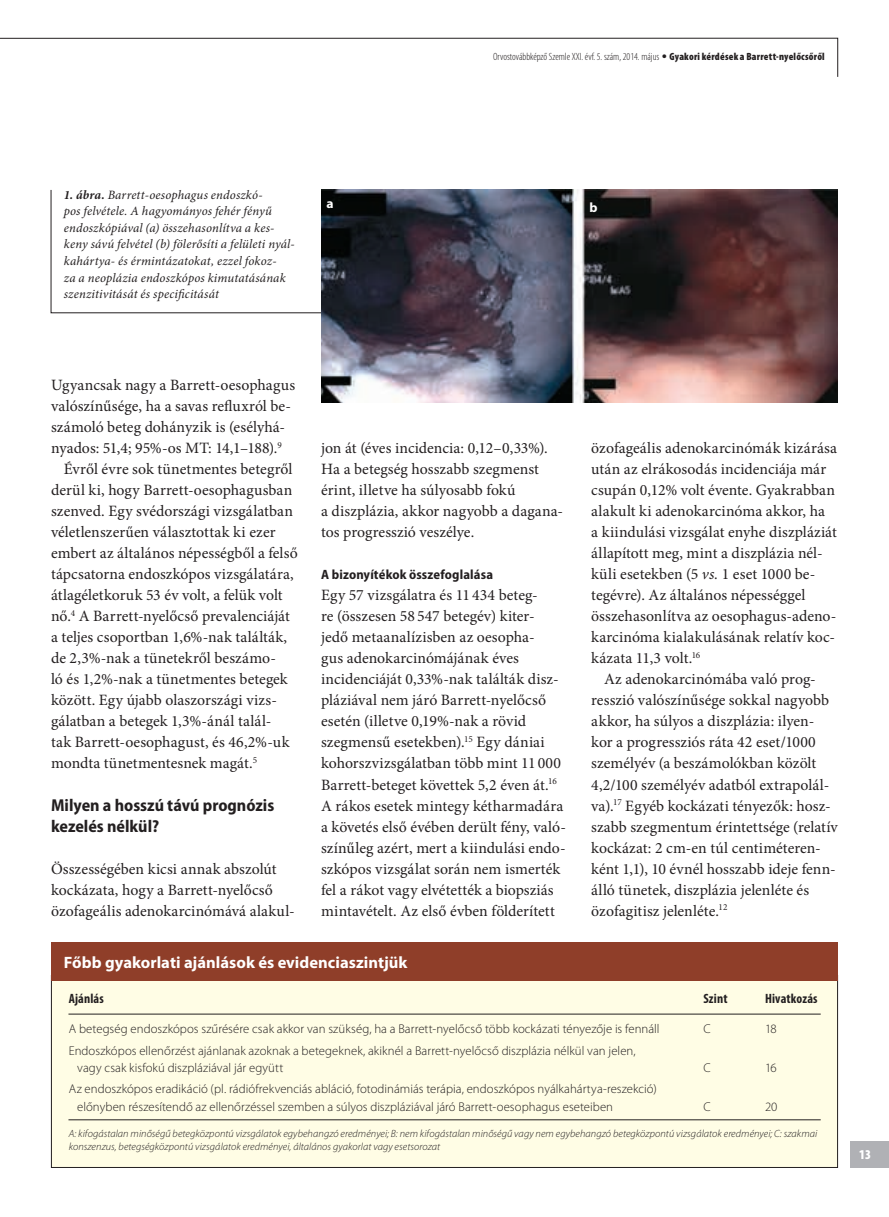
<style>
.page{position:relative;width:889px;height:1217px;background:#fff}
.page>*{position:absolute;margin:0;border:0;box-sizing:border-box;transform-origin:0 0}
.alcím1{font:700 semi-condensed 17.25px/21px "Myriad Pro";color:#231f20}
.hivatkozás{font:700 16.5px "Myriad Pro";color:#fff}
.kenyértompa{font:15.75px/21px "Minion Pro";letter-spacing:.005em;color:#231f20}
.kenyér{font:15.75px/21px "Minion Pro";letter-spacing:.005em;color:#231f20}
.alcím2{font:700 semi-condensed 13.5px "Myriad Pro";letter-spacing:.01em;color:#231f20}
.hivatkozás-2{font:700 condensed 13.5px "Myriad Pro";letter-spacing:.01em;color:#231f20}
.t1{font:900 condensed 13.5px "Myriad Pro";color:#fff}
.kenyér-2{font:700 13.5px "Myriad Pro";color:#fff}
.keretes_szöveg{font:300 12.75px/17.2px "Myriad Pro";letter-spacing:.005em;color:#231f20}
.képaláírás{font:italic 12.75px/16.5px "Minion Pro";letter-spacing:.01em;color:#231f20}
.keretes_szöveg-2{font:italic 300 10.5px/13.5px "Myriad Pro";letter-spacing:.005em;color:#231f20}
.t2{font:300 condensed 10.5px "Myriad Pro";color:#231f20}
.s1{font-family:"Helvetica Neue LT Pro"}
.s2{font-weight:900}
.s3{font-weight:700}
.s4{font-style:italic}
</style>
<div class="page">
<svg style="left:0;top:38px;width:838px;height:39px"></svg>
<div style="left:850px;top:1140px;width:39px;height:27px;background:#b0b1b5"></div>
<svg style="left:50px;top:189px;width:290px;height:124px"></svg>
<img style="left:321px;top:190px;width:516px;height:212px">
<div style="left:51px;top:975px;width:786px;height:192px;background:#fffde5"></div>
<hr style="left:68px;top:1013px;width:752px;height:1px;background:#231f20">
<div style="left:51px;top:942px;width:787px;height:38px;background:#8f3e29"></div>
<hr style="left:68px;top:1119px;width:752px;height:1px;background:#231f20">
<p class="t2" style="left:493px;top:51px;width:333px">Orvostovábbképző Szemle XXI. évf. 5. szám, 2014. május <span class="s1">•</span> <span class="s2">Gyakori kérdések a Barrett-nyelőcsőről</span></p>
<p class="képaláírás" style="left:64px;top:186px;width:232px"><span class="s3">1. ábra.</span> Barrett-oesophagus endoszkó-<br>pos felvétele. A hagyományos fehér fényű endoszkópiával (a) összehasonlítva a kes&shy;keny sávú felvétel (b) fölerősíti a felületi nyál&shy;kahártya- és érmintázatokat, ezzel fokoz-<br>za a neoplázia endoszkópos kimutatásának szenzitivitását és specificitását</p>
<p class="kenyér-2" style="left:326px;top:195px;width:9px">a</p>
<p class="kenyér-2" style="left:589px;top:199px;width:10px">b</p>
<p class="kenyér" style="left:51px;top:374px;width:246px">Ugyancsak nagy a Barrett-oesophagus valószínűsége, ha a savas refluxról be&shy;számoló beteg dohányzik is (esélyhá&shy;nyados: 51,4; 95%-os MT: 14,1–188).<sup>9</sup></p>
<p class="kenyér" style="left:51px;top:458px;width:248px;text-indent:13px">Évről évre sok tünetmentes betegről derül ki, hogy Barrett-oesophagusban szenved. Egy svédországi vizsgálatban véletlenszerűen választottak ki ezer embert az általános népességből a felső tápcsatorna endoszkópos vizsgálatára, átlagéletkoruk 53 év volt, a felük volt nő.<sup>4</sup> A Barrett-nyelőcső prevalenciáját a teljes csoportban 1,6%-nak találták, de 2,3%-nak a tünetekről beszámo-<br>ló és 1,2%-nak a tünetmentes betegek között. Egy újabb olaszországi vizs&shy;gálatban a betegek 1,3%-ánál talál-<br>tak Barrett-oesophagust, és 46,2%-uk mondta tünetmentesnek magát.<sup>5</sup></p>
<p class="alcím1" style="left:51px;top:794px;width:225px">Milyen a hosszú távú prognózis kezelés nélkül?</p>
<p class="kenyértompa" style="left:51px;top:857px;width:245px">Összességében kicsi annak abszolút kockázata, hogy a Barrett-nyelőcső özofageális adenokarcinómává alakul-</p>
<p class="kenyértompa" style="left:321px;top:437px;width:243px">jon át (éves incidencia: 0,12–0,33%).<br>Ha a betegség hosszabb szegmenst érint, illetve ha súlyosabb fokú<br>a diszplázia, akkor nagyobb a dagana&shy;tos progresszió veszélye.</p>
<p class="alcím2" style="left:321px;top:567px;width:173px">A bizonyítékok összefoglalása</p>
<p class="kenyértompa" style="left:321px;top:584px;width:246px">Egy 57 vizsgálatra és 11 434 beteg-<br>re (összesen 58 547 betegév) kiter-<br>jedő metaanalízisben az oesopha-<br>gus adenokarcinómájának éves incidenciáját 0,33%-nak találták disz&shy;pláziával nem járó Barrett-nyelőcső esetén (illetve 0,19%-nak a rövid szegmensű esetekben).<sup>15</sup> Egy dániai kohorszvizsgálatban több mint 11 000<br>Barrett-beteget követtek 5,2 éven át.<sup>16<br></sup>A rákos esetek mintegy kétharmadára a követés első évében derült fény, való&shy;színűleg azért, mert a kiindulási endo&shy;szkópos vizsgálat során nem ismerték fel a rákot vagy elvétették a biopsziás mintavételt. Az első évben földerített</p>
<p class="hivatkozás" style="left:64px;top:951px;width:345px">Főbb gyakorlati ajánlások és evidenciaszintjük</p>
<p class="kenyértompa" style="left:591px;top:437px;width:247px">özofageális adenokarcinómák kizárása után az elrákosodás incidenciája már csupán 0,12% volt évente. Gyakrabban alakult ki adenokarcinóma akkor, ha<br>a kiindulási vizsgálat enyhe diszpláziát állapított meg, mint a diszplázia nél&shy;küli esetekben (5 <span class="s4">vs.</span> 1 eset 1000 be&shy;tegévre). Az általános népességgel összehasonlítva az oesophagus-adeno&shy;karcinóma kialakulásának relatív koc&shy;kázata 11,3 volt.<sup>16</sup></p>
<p class="kenyér" style="left:591px;top:668px;width:248px;text-indent:13px">Az adenokarcinómába való prog&shy;resszió valószínűsége sokkal nagyobb akkor, ha súlyos a diszplázia: ilyen&shy;kor a progressziós ráta 42 eset/1000 személyév (a beszámolókban közölt 4,2/100 személyév adatból extrapolál&shy;va).<sup>17</sup> Egyéb kockázati tényezők: hos - szabb szegmentum érintettsége (relatív kockázat: 2 cm-en túl centiméteren&shy;ként 1,1), 10 évnél hosszabb ideje fenn&shy;álló tünetek, diszplázia jelenléte és özofagitisz jelenléte.<sup>12</sup></p>
<p class="hivatkozás-2" style="left:69px;top:989px;width:37px">Ajánlás</p>
<p class="hivatkozás-2" style="left:703px;top:989px;width:26px">Szint</p>
<p class="hivatkozás-2" style="left:765px;top:989px;width:54px">Hivatkozás</p>
<p class="keretes_szöveg" style="left:69px;top:1020px;width:592px">A betegség endoszkópos szűrésére csak akkor van szükség, ha a Barrett-nyelőcső több kockázati tényezője is fennáll</p>
<p class="keretes_szöveg" style="left:703px;top:1020px;width:9px">C</p>
<p class="keretes_szöveg" style="left:765px;top:1020px;width:13px">18</p>
<p class="keretes_szöveg" style="left:77px;top:1041px;width:560px;text-indent:-8px">Endoszkópos ellenőrzést ajánlanak azoknak a betegeknek, akiknél a Barrett-nyelőcső diszplázia nélkül van jelen, vagy csak kisfokú diszpláziával jár együtt</p>
<p class="keretes_szöveg" style="left:703px;top:1058px;width:9px">C</p>
<p class="keretes_szöveg" style="left:765px;top:1058px;width:13px">16</p>
<p class="keretes_szöveg" style="left:77px;top:1080px;width:581px;text-indent:-8px">Az endoszkópos eradikáció (pl. rádiófrekvenciás abláció, fotodinámiás terápia, endoszkópos nyálkahártya-reszekció) előnyben részesítendő az ellenőrzéssel szemben a súlyos diszpláziával járó Barrett-oesophagus eseteiben</p>
<p class="keretes_szöveg" style="left:703px;top:1097px;width:9px">C</p>
<p class="keretes_szöveg" style="left:765px;top:1097px;width:14px">20</p>
<p class="keretes_szöveg-2" style="left:69px;top:1126px;width:750px">A: kifogástalan minőségű betegközpontú vizsgálatok egybehangzó eredményei; B: nem kifogástalan minőségű vagy nem egybehangzó betegközpontú vizsgálatok eredményei; C: szakmai konszenzus, betegségközpontú vizsgálatok eredményei, általános gyakorlat vagy esetsorozat</p>
<p class="t1" style="left:859px;top:1147px;width:13px">13</p>
</div>
